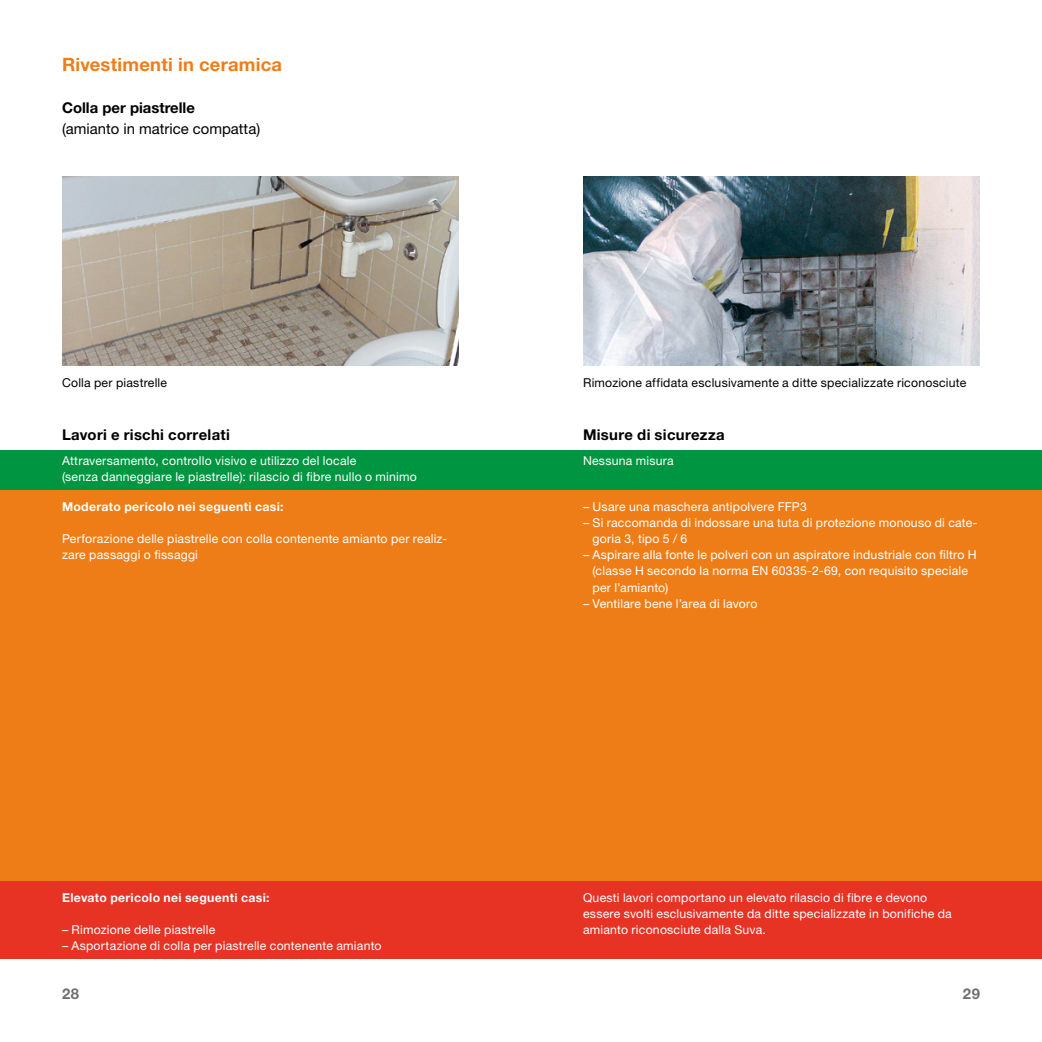
<style>
.page{position:relative;width:1042px;height:1042px;background:#fff}
.page>*{position:absolute;margin:0;border:0;box-sizing:border-box;transform-origin:0 0}
.t1{font:700 18.38px "Helvetica Neue LT Std";letter-spacing:.015em;color:#ef7d17}
.t2{font:700 14.88px "Helvetica Neue LT Std";letter-spacing:.02em;color:#000}
.t3{font:14.88px "Helvetica Neue LT Std";color:#000}
.t4{font:700 14.88px "Helvetica Neue LT Std";color:#000}
.t5{font:700 14.88px "Helvetica Neue LT Std";color:#706f6f}
.t6{font:12.25px/16.1px "Helvetica Neue LT Std";letter-spacing:.015em;color:#fff}
.t7{font:12.25px "Helvetica Neue LT Std";letter-spacing:.02em;color:#000}
.t8{font:700 12.25px "Helvetica Neue LT Std";letter-spacing:.025em;color:#fff}
</style>
<div class="page">
<div style="left:0;top:450px;width:1042px;height:40px;background:#009641"></div>
<div style="left:0;top:490px;width:1042px;height:390px;background:#ef7d17"></div>
<div style="left:0;top:880px;width:1042px;height:78px;background:#e63323"></div>
<img style="left:62px;top:176px;width:397px;height:190px">
<img style="left:583px;top:176px;width:397px;height:190px">
<h1 class="t1" style="left:62px;top:53px;width:221px">Rivestimenti in ceramica</h1>
<p class="t4" style="left:62px;top:98px;width:134px">Colla per piastrelle</p>
<p class="t3" style="left:62px;top:120px;width:200px">(amianto in matrice compatta)</p>
<p class="t7" style="left:62px;top:375px;width:107px">Colla per piastrelle</p>
<p class="t2" style="left:62px;top:425px;width:169px">Lavori e rischi correlati</p>
<p class="t2" style="left:583px;top:425px;width:143px">Misure di sicurezza</p>
<p class="t6" style="left:62px;top:453px;width:356px">Attraversamento, controllo visivo e utilizzo del locale<br>(senza danneggiare le piastrelle): rilascio di fibre nullo o minimo</p>
<p class="t6" style="left:583px;top:453px;width:92px">Nessuna misura</p>
<p class="t8" style="left:62px;top:499px;width:223px">Moderato pericolo nei seguenti casi:</p>
<p class="t6" style="left:62px;top:531px;width:387px">Perforazione delle piastrelle con colla contenente amianto per realiz&shy;zare passaggi o fissaggi</p>
<p class="t7" style="left:583px;top:375px;width:385px">Rimozione affidata esclusivamente a ditte specializzate riconosciute</p>
<p class="t6" style="left:583px;top:498px;width:225px">– Usare una maschera antipolvere FFP3</p>
<p class="t6" style="left:592px;top:514px;width:386px;text-indent:-10px">– Si raccomanda di indossare una tuta di protezione monouso di cate&shy;goria 3, tipo 5 / 6</p>
<p class="t6" style="left:592px;top:547px;width:386px;text-indent:-10px">– Aspirare alla fonte le polveri con un aspiratore industriale con filtro H (classe H secondo la norma EN 60335-2-69, con requisito speciale per l’amianto)</p>
<p class="t6" style="left:583px;top:595px;width:176px">– Ventilare bene l’area di lavoro</p>
<p class="t8" style="left:62px;top:890px;width:209px">Elevato pericolo nei seguenti casi:</p>
<p class="t6" style="left:62px;top:921px;width:155px">– Rimozione delle piastrelle</p>
<p class="t6" style="left:62px;top:937px;width:321px">– Asportazione di colla per piastrelle contenente amianto</p>
<p class="t6" style="left:583px;top:889px;width:370px">Questi lavori comportano un elevato rilascio di fibre e devono essere svolti esclusivamente da ditte specializzate in bonifiche da amianto riconosciute dalla Suva.</p>
<p class="t5" style="left:62px;top:984px;width:19px">28</p>
<p class="t5" style="left:963px;top:984px;width:19px">29</p>
</div>
